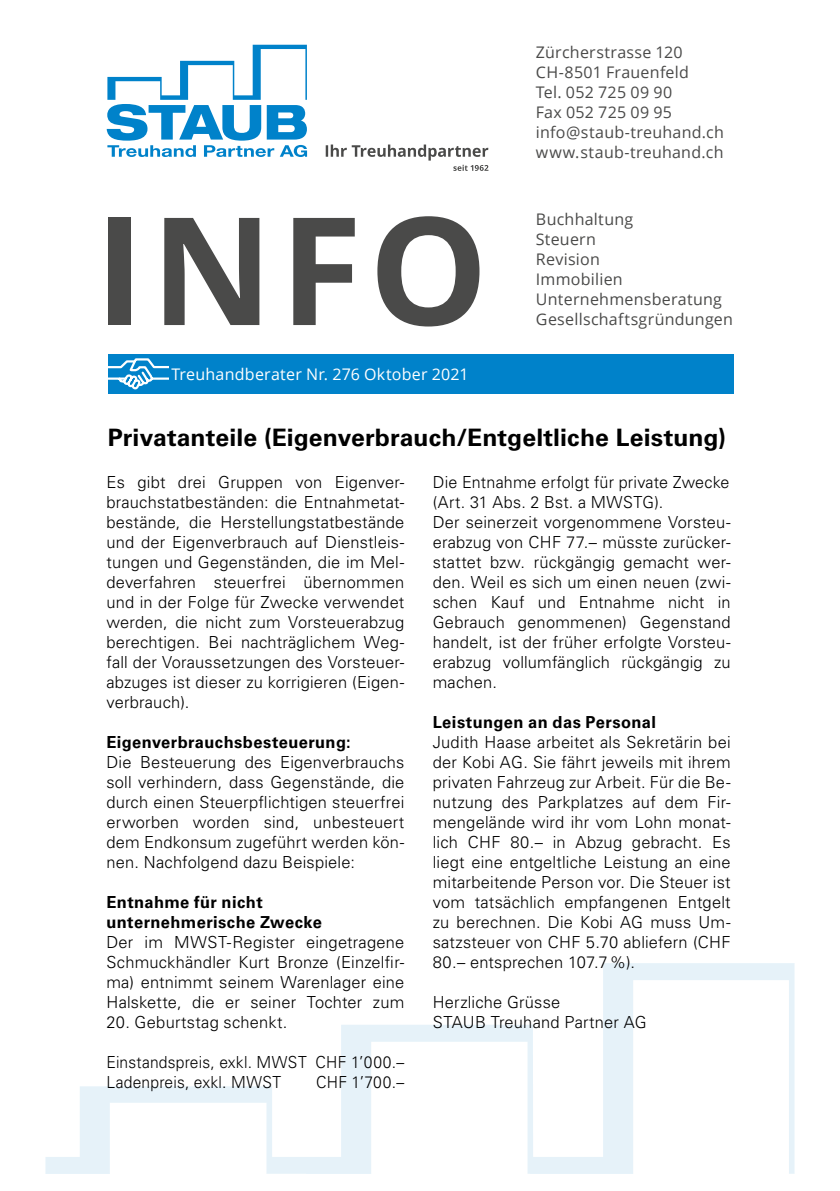
<style>
.page{position:relative;width:840px;height:1191px;background:#fff}
.page>*{position:absolute;margin:0;border:0;box-sizing:border-box;transform-origin:0 0}
.t1{font:700 150px "Open Sans";color:#4a4a49}
.t2{font:700 24px "Univers LT Std";letter-spacing:.005em;color:#000}
.t3{font:300 16.6px/20px "Univers LT Std";letter-spacing:.01em;color:#000;text-align:justify}
.t4{font:700 16.6px/20px "Univers LT Std";letter-spacing:.025em;color:#000}
.t5{font:300 16.6px/20px "Univers LT Std";letter-spacing:.01em;color:#000;scale:.94 1}
.t6{font:16px/20px "Open Sans";letter-spacing:.015em;color:#4a4a49}
.t7{font:16px "Open Sans";letter-spacing:.015em;color:#fff}
</style>
<div class="page">
<svg style="left:45px;top:963px;width:749px;height:211px"></svg>
<div style="left:167px;top:354px;width:566px;height:39px;background:#0082ca"></div>
<svg style="left:107px;top:45px;width:200px;height:112px"></svg>
<svg style="left:325px;top:144px;width:163px;height:27px"></svg>
<div style="left:108px;top:354px;width:60px;height:39px;background:#0082ca"></div>
<svg style="left:108px;top:358px;width:60px;height:32px"></svg>
<p class="t6" style="left:535px;top:41px;width:189px">Zürcherstrasse 120<br>CH-8501 Frauenfeld<br>Tel. 052 725 09 90<br>Fax 052 725 09 95 info@staub-treuhand.ch www.staub-treuhand.ch</p>
<h1 class="t1" style="left:94px;top:165px;width:395px">INFO</h1>
<p class="t6" style="left:535px;top:209px;width:198px">Buchhaltung<br>Steuern<br>Revision<br>Immobilien<br>Unternehmensberatung<br>Gesellschaftsgründungen</p>
<p class="t7" style="left:171px;top:363px;width:298px">Treuhandberater Nr. 276 Oktober 2021</p>
<h2 class="t2" style="left:108px;top:423px;width:619px">Privatanteile (Eigenverbrauch/Entgeltliche Leistung)</h2>
<p class="t3" style="left:106px;top:472px;width:299px">Es gibt drei Gruppen von Eigenver&shy;brauchstatbeständen: die Entnahmetat&shy;bestände, die Herstellungstatbestände und der Eigenverbrauch auf Dienstleis&shy;tungen und Gegenständen, die im Mel&shy;deverfahren steuerfrei übernommen und in der Folge für Zwecke verwendet werden, die nicht zum Vorsteuerabzug berechtigen. Bei nachträglichem Weg&shy;fall der Voraussetzungen des Vorsteuer&shy;abzuges ist dieser zu korrigieren (Eigen&shy;verbrauch).</p>
<p class="t4" style="left:106px;top:732px;width:246px">Eigenverbrauchsbesteuerung:</p>
<p class="t3" style="left:106px;top:752px;width:299px">Die Besteuerung des Eigenverbrauchs soll verhindern, dass Gegenstände, die durch einen Steuerpflichtigen steuerfrei erworben worden sind, unbesteuert dem Endkonsum zugeführt werden kön&shy;nen. Nachfolgend dazu Beispiele:</p>
<p class="t4" style="left:106px;top:892px;width:217px">Entnahme für nicht unternehmerische Zwecke</p>
<p class="t3" style="left:106px;top:932px;width:299px">Der im MWST-Register eingetragene Schmuckhändler Kurt Bronze (Einzelfir&shy;ma) entnimmt seinem Warenlager eine Halskette, die er seiner Tochter zum</p>
<p class="t3" style="left:106px;top:1012px;width:182px">20. Geburtstag schenkt.</p>
<p class="t5" style="left:106px;top:1052px;width:318px">Einstandspreis, exkl. MWST CHF 1’000.–<br>Ladenpreis, exkl. MWST</p>
<p class="t3" style="left:432px;top:472px;width:299px;text-align:left">Die Entnahme erfolgt für private Zwecke (Art. 31 Abs. 2 Bst. a MWSTG).<br>Der seinerzeit vorgenommene Vorsteu&shy;erabzug von CHF 77.– müsste zurücker&shy;stattet bzw. rückgängig gemacht wer&shy;den. Weil es sich um einen neuen (zwi&shy;schen Kauf und Entnahme nicht in Gebrauch genommenen) Gegenstand handelt, ist der früher erfolgte Vorsteu&shy;erabzug vollumfänglich rückgängig zu machen.</p>
<p class="t4" style="left:432px;top:712px;width:224px">Leistungen an das Personal</p>
<p class="t3" style="left:432px;top:732px;width:299px">Judith Haase arbeitet als Sekretärin bei der Kobi AG. Sie fährt jeweils mit ihrem privaten Fahrzeug zur Arbeit. Für die Be&shy;nutzung des Parkplatzes auf dem Fir&shy;mengelände wird ihr vom Lohn monat&shy;lich CHF 80.– in Abzug gebracht. Es liegt eine entgeltliche Leistung an eine mitarbeitende Person vor. Die Steuer ist vom tatsächlich empfangenen Entgelt zu berechnen. Die Kobi AG muss Um&shy;satzsteuer von CHF 5.70 abliefern (CHF 80.– entsprechen 107.7%).</p>
<p class="t3" style="left:432px;top:992px;width:215px">Herzliche Grüsse<br>STAUB Treuhand Partner AG</p>
<p class="t5" style="left:316px;top:1072px;width:95px">CHF 1’700.–</p>
</div>
